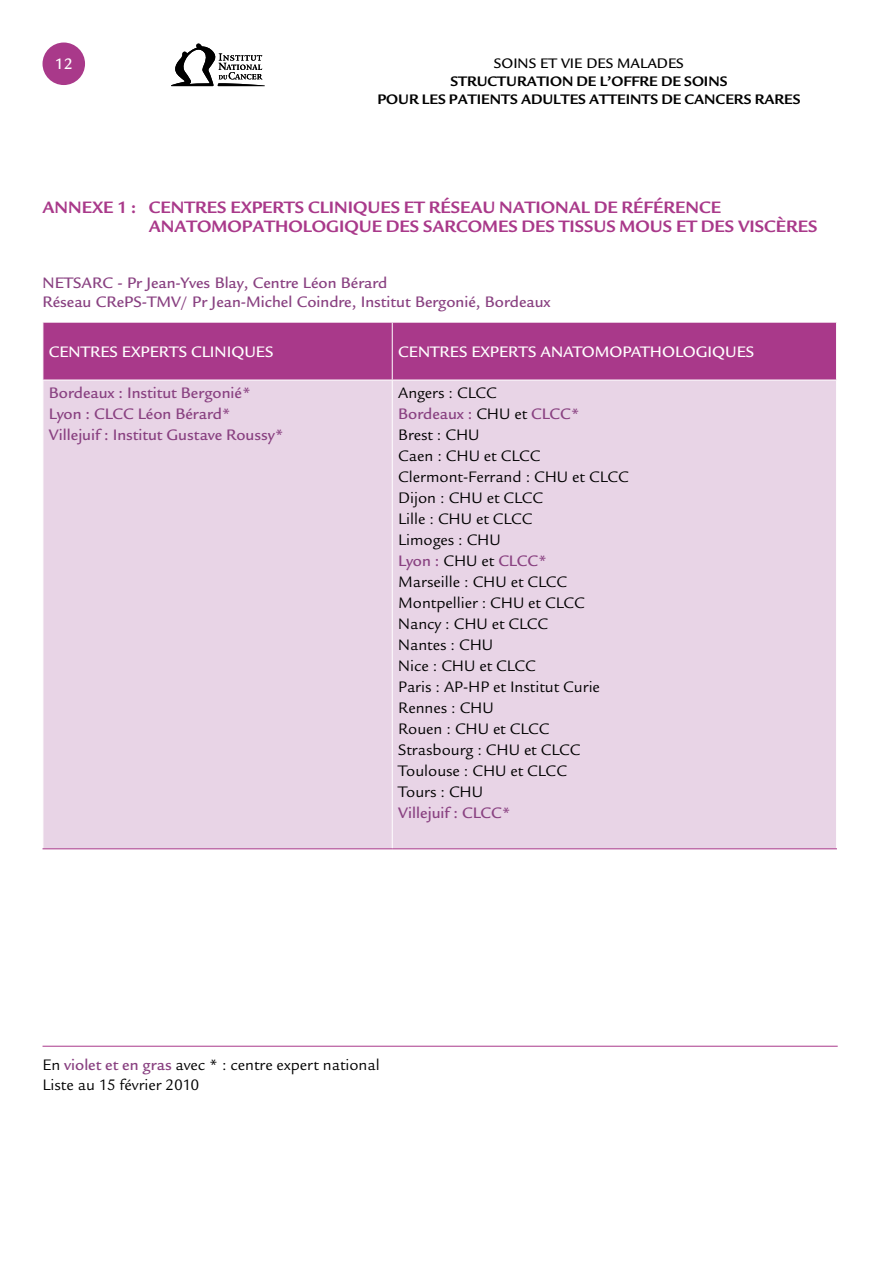
<style>
.page{position:relative;width:893px;height:1263px;background:#fff}
.page>*{position:absolute;margin:0;border:0;box-sizing:border-box;transform-origin:0 0}
.t1{font:700 18px/18.8px "Legacy San ITC";color:#a9398a}
.t2{font:16.5px/21px "Legacy San ITC";color:#000}
.t3{font:500 16.5px/21px "Legacy San ITC";color:#894181}
.t4{font:500 16.5px "Legacy San ITC";color:#fff}
.t5{font:500 16.5px "Legacy Sans";color:#fff}
.t6{font:700 15px "Legacy San ITC";color:#000}
.t7{font:500 15px "Legacy San ITC";color:#000}
.s1{font-weight:500;color:#894181}
</style>
<div class="page">
<div style="left:43px;top:43px;width:42px;height:42px;background:#a9398a;border-radius:50%"></div>
<hr style="left:43px;top:1046px;width:795px;height:1px;background:#a9398a">
<svg style="left:171px;top:44px;width:94px;height:42px"></svg>
<div style="left:44px;top:323px;width:792px;height:57px;background:#a9398a"></div>
<div style="left:44px;top:381px;width:792px;height:467px;background:#e8d4e6"></div>
<hr style="left:392px;top:322px;width:1px;height:58px;background:#fff">
<hr style="left:392px;top:380px;width:1px;height:468px;background:#fff">
<hr style="left:43px;top:848px;width:349px;height:1px;background:#a9398a">
<hr style="left:392px;top:848px;width:445px;height:1px;background:#a9398a">
<p class="t5" style="left:55px;top:54px;width:19px">12</p>
<p class="t7" style="left:494px;top:55px;width:191px">soins et vie des malades</p>
<p class="t6" style="left:450px;top:72px;width:252px">STRUCTURATION DE L’OFFRE DE SOINS</p>
<p class="t6" style="left:377px;top:90px;width:21px">POUR</p>
<p class="t6" style="left:422px;top:90px;width:110px">LES PATIENTS ADULTE</p>
<p class="t6" style="left:578px;top:90px;width:21px">S ATTEINT</p>
<p class="t6" style="left:650px;top:90px;width:45px">S DE CANCER</p>
<p class="t6" style="left:744px;top:90px;width:22px">S RARE</p>
<p class="t6" style="left:793px;top:90px;width:9px">S</p>
<p class="t1" style="left:149px;top:198px;width:668px;text-indent:-106px">ANNEXE 1 : CENTRES EXPERTS CLINIQUES ET RÉSEAU NATIONAL DE RÉFÉRENCE<br>ANATOMOPATHOLOGIQUE DES SARCOMES DES TISS US MOUS ET DES VISCÈRES</p>
<p class="t3" style="left:43px;top:274px;width:346px;line-height:18.8px;text-indent:49px">RC - Pr Jean-Yves Blay, Centre Léon Bérard<br>Réseau CRePS-TMV</p>
<p class="t3" style="left:43px;top:272px;width:11px">NETSA</p>
<p class="t3" style="left:181px;top:291px;width:371px">/ Pr Jean-Michel Coindre, I nstitut Bergonié, Bordeaux</p>
<p class="t4" style="left:49px;top:342px;width:226px">Centres experts cliniques</p>
<p class="t4" style="left:398px;top:342px;width:357px">Centres experts anatomopath olog iques</p>
<p class="t3" style="left:49px;top:382px;width:236px">Bordeaux : I nstitut Bergonié*<br>Lyon : CLCC Léon Bérard*<br>Villejuif : I nstitut Gustave Roussy*</p>
<p class="t2" style="left:398px;top:383px;width:232px">Angers : CLCC<br><span class="s1">Bordeaux :</span> CHU et <span class="s1">CLCC*<br></span>Brest : CHU<br>Caen : CHU et CLCC<br>Clermont-Ferrand : CHU et CLCC<br>Dijon : CHU et CLCC<br>Lille : CHU et CLCC<br>Limoges : CHU<br><span class="s1">Lyon :</span> CHU et <span class="s1">CLCC*<br></span>Marseille : CHU et CLCC<br>Montpellier : CHU et CLCC<br>Nancy : CHU et CLCC<br>Nantes : CHU<br>Nice : CHU et CLCC<br>Paris : AP-HP et Institut Curie<br>Rennes : CHU<br>Rouen : CHU et CLCC<br>Strasbourg : CHU et CLCC<br>Toulouse : CHU et CLCC<br>Tours : CHU</p>
<p class="t3" style="left:398px;top:803px;width:114px">Villejuif : CLCC*</p>
<p class="t2" style="left:43px;top:1055px;width:339px;line-height:19.8px">En <span class="s1">violet et en gras</span> avec * : centre expert national<br>Liste au 15 février 2010</p>
</div>
